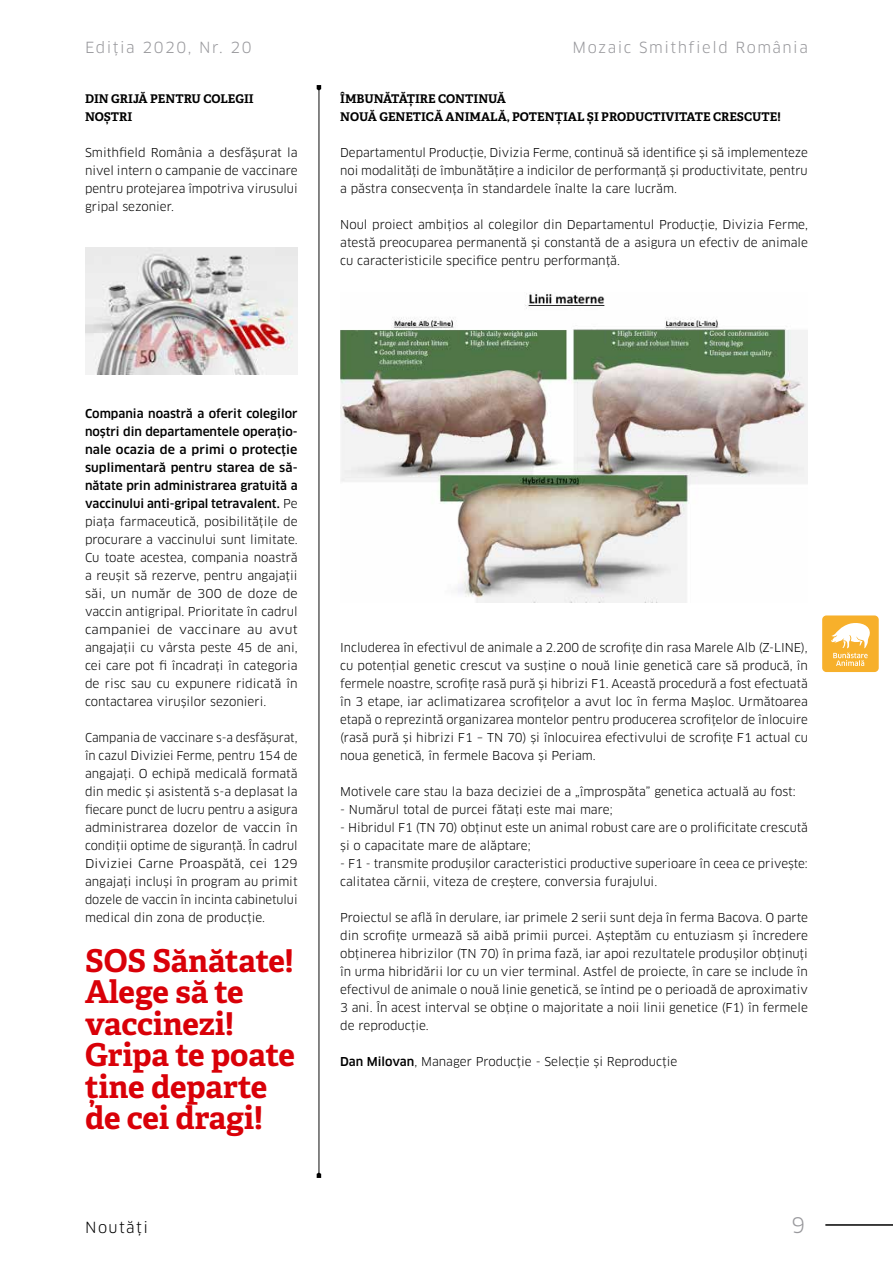
<style>
.page{position:relative;width:893px;height:1263px;background:#fff}
.page>*{position:absolute;margin:0;border:0;box-sizing:border-box;transform-origin:0 0}
.t1{font:700 31.5px/31.5px "Adelle PE";letter-spacing:-.005em;color:#d90008}
.t2{font:21px "Clan Pro";color:#98989c}
.t3{font:15px "Clan Pro";letter-spacing:.1em;color:#98989c}
.t4{font:15px "Clan Pro";letter-spacing:.1em;color:#000}
.t5{font:12px/18px "Clan Pro";color:#000;text-align:justify}
.t6{font:700 12px/18px "Adelle PE";color:#000}
.s1{font-weight:500}
</style>
<div class="page">
<hr style="left:825px;top:1224px;width:68px;height:2px;background:#000">
<div style="left:822px;top:615px;width:57px;height:57px;background:#f7b02b;border-radius:4px"></div>
<svg style="left:831px;top:623px;width:39px;height:43px"></svg>
<img style="left:340px;top:293px;width:468px;height:309px">
<img style="left:85px;top:247px;width:213px;height:128px">
<svg style="left:317px;top:85px;width:4px;height:1093px"></svg>
<p class="t3" style="left:85px;top:39px;width:168px">Ediția 2020, Nr. 20</p>
<p class="t3" style="left:572px;top:39px;width:237px">Mozaic Smithfield România</p>
<p class="t6" style="left:85px;top:89px;width:170px">DIN GRIJĂ PENTRU COLEGII<br>NOȘTRI</p>
<p class="t5" style="left:85px;top:144px;width:214px">Smithfield România a desfășurat la nivel intern o campanie de vaccinare pentru protejarea împotriva virusului gripal sezonier.</p>
<p class="t6" style="left:340px;top:89px;width:442px">ÎMBUNĂTĂȚIRE CONTINUĂ<br>NOUĂ GENETICĂ ANIMALĂ, POTENȚIAL ȘI PRODUCTIVITATE CRESCUTE!</p>
<p class="t5" style="left:340px;top:144px;width:469px">Departamentul Producție, Divizia Ferme, continuă să identifice și să implementeze noi modalități de îmbunătățire a indicilor de performanță și productivitate, pentru a păstra consecvența în standardele înalte la care lucrăm.</p>
<p class="t5" style="left:340px;top:216px;width:469px">Noul proiect ambițios al colegilor din Departamentul Producție, Divizia Ferme, atestă preocuparea permanentă și constantă de a asigura un efectiv de animale cu caracteristicile specifice pentru performanță.</p>
<p class="t5" style="left:85px;top:405px;width:214px"><span class="s1">Compania noastră a oferit colegilor noștri din departamentele operațio&shy;nale ocazia de a primi o protecție suplimentară pentru starea de să&shy;nătate prin administrarea gratuită a vaccinului anti-gripal tetravalent.</span> Pe piața farmaceutică, posibilitățile de procurare a vaccinului sunt limitate.<br>Cu toate acestea, compania noastră a reușit să rezerve, pentru angajații săi, un număr de 300 de doze de vaccin antigripal. Prioritate în cadrul campaniei de vaccinare au avut angajații cu vârsta peste 45 de ani, cei care pot fi încadrați în categoria de risc sau cu expunere ridicată în contactarea virușilor sezonieri.</p>
<p class="t5" style="left:85px;top:729px;width:214px">Campania de vaccinare s-a desfășurat, în cazul Diviziei Ferme, pentru 154 de angajați. O echipă medicală formată din medic și asistentă s-a deplasat la fiecare punct de lucru pentru a asigura administrarea dozelor de vaccin în condiții optime de siguranță. În cadrul Diviziei Carne Proaspătă, cei 129 angajați incluși în program au primit dozele de vaccin în incinta cabinetului medical din zona de producție.</p>
<h1 class="t1" style="left:85px;top:943px;width:211px">SOS Sănătate!<br>Alege să te vaccinezi!<br>Gripa te poate ține departe de cei dragi!</h1>
<p class="t5" style="left:340px;top:639px;width:469px">Includerea în efectivul de animale a 2.200 de scrofițe din rasa Marele Alb (Z-LINE), cu potențial genetic crescut va susține o nouă linie genetică care să producă, în fermele noastre, scrofițe rasă pură și hibrizi F1. Această procedură a fost efectuată în 3 etape, iar aclimatizarea scrofițelor a avut loc în ferma Mașloc. Următoarea etapă o reprezintă organizarea montelor pentru producerea scrofițelor de înlocuire (rasă pură și hibrizi F1 – TN 70) și înlocuirea efectivului de scrofițe F1 actual cu noua genetică, în fermele Bacova și Periam.</p>
<p class="t5" style="left:340px;top:783px;width:457px">Motivele care stau la baza deciziei de a „împrospăta” genetica actuală au fost:</p>
<p class="t5" style="left:340px;top:801px;width:274px">- Numărul total de purcei fătați este mai mare;</p>
<p class="t5" style="left:340px;top:819px;width:469px">- Hibridul F1 (TN 70) obținut este un animal robust care are o prolificitate crescută și o capacitate mare de alăptare;</p>
<p class="t5" style="left:340px;top:855px;width:469px">- F1 - transmite produșilor caracteristici productive superioare în ceea ce privește: calitatea cărnii, viteza de creștere, conversia furajului.</p>
<p class="t5" style="left:340px;top:909px;width:469px">Proiectul se află în derulare, iar primele 2 serii sunt deja în ferma Bacova. O parte din scrofițe urmează să aibă primii purcei. Așteptăm cu entuziasm și încredere obținerea hibrizilor (TN 70) în prima fază, iar apoi rezultatele produșilor obținuți în urma hibridării lor cu un vier terminal. Astfel de proiecte, în care se include în efectivul de animale o nouă linie genetică, se întind pe o perioadă de aproximativ 3 ani. În acest interval se obține o majoritate a noii linii genetice (F1) în fermele de reproducție.</p>
<p class="t5" style="left:340px;top:1053px;width:339px"><span class="s1">Dan Milovan</span>, Manager Producție - Selecție și Reproducție</p>
<p class="t4" style="left:85px;top:1219px;width:65px">Noutăți</p>
<h2 class="t2" style="left:791px;top:1213px;width:15px">9</h2>
</div>
